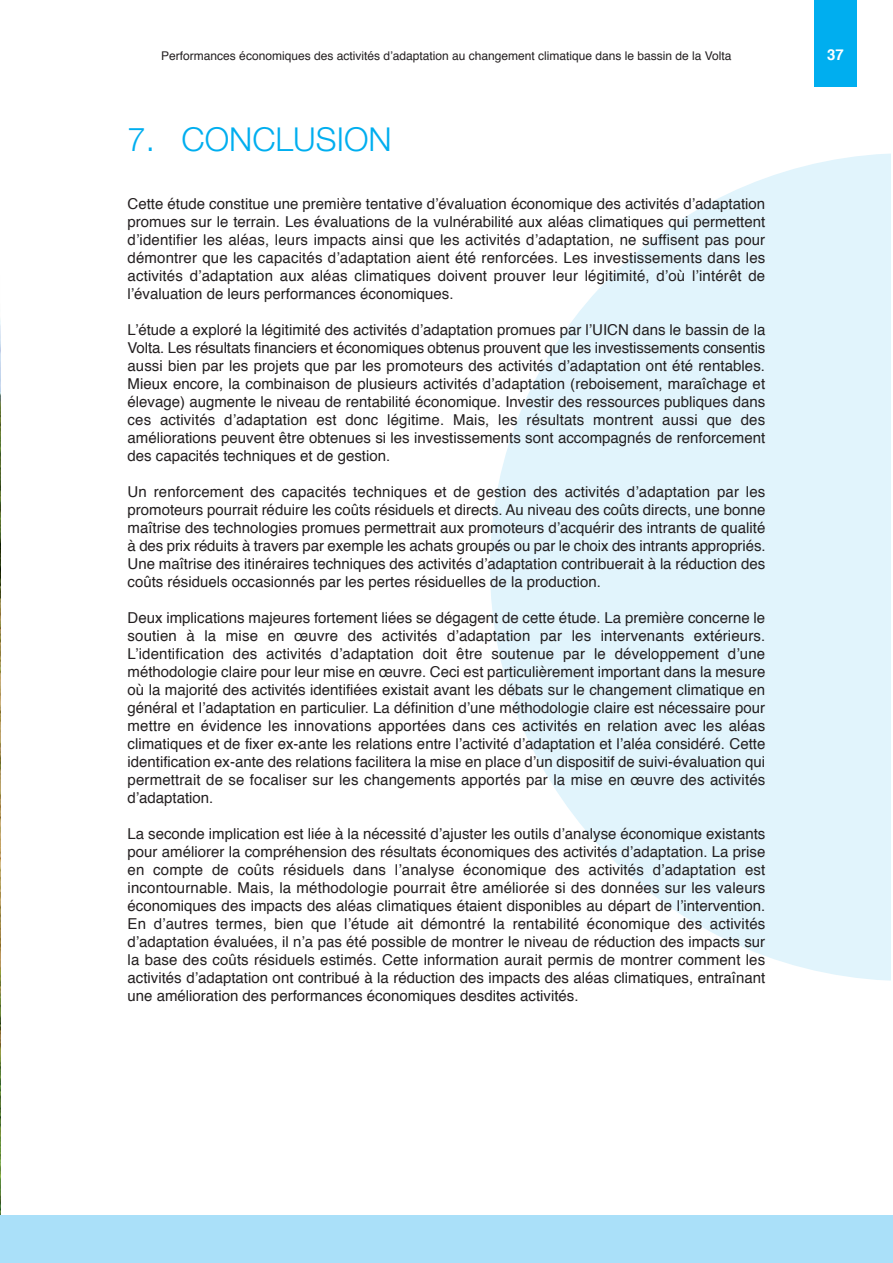
<style>
.page{position:relative;width:893px;height:1263px;background:#fff}
.page>*{position:absolute;margin:0;border:0;box-sizing:border-box;transform-origin:0 0}
.t1{font:300 33px "Helvetica Neue";color:#00aeef}
.t2{font:15px/18px "Helvetica";color:#231f20;text-align:justify}
.t3{font:700 15px "Helvetica";color:#fff}
.t4{font:12px "Helvetica";color:#231f20}
</style>
<div class="page">
<img style="left:0;top:318px;width:1px;height:897px">
<svg style="left:490px;top:153px;width:401px;height:828px;fill:#e1f4fc"></svg>
<div style="left:814px;top:0;width:43px;height:86px;background:#00aeef"></div>
<div style="left:0;top:1215px;width:893px;height:48px;background:#aae0f9"></div>
<p class="t4" style="left:161px;top:50px;width:572px">Performances économiques des activités d’adaptation au changement climatique dans le bassin de la Volta</p>
<h1 class="t1" style="left:128px;top:128px;width:266px">7. CONCLUSION</h1>
<p class="t2" style="left:128px;top:196px;width:639px">Cette étude constitue une première tentative d’évaluation économique des activités d’adaptation promues sur le terrain. Les évaluations de la vulnérabilité aux aléas climatiques qui permettent d’identifier les aléas, leurs impacts ainsi que les activités d’adaptation, ne suffisent pas pour démontrer que les capacités d’adaptation aient été renforcées. Les investissements dans les activités d’adaptation aux aléas climatiques doivent prouver leur légitimité, d’où l’intérêt de l’évaluation de leurs performances économiques.</p>
<p class="t2" style="left:128px;top:322px;width:639px">L’étude a exploré la légitimité des activités d’adaptation promues par l’UICN dans le bassin de la Volta. Les résultats financiers et économiques obtenus prouvent que les investissements consentis aussi bien par les projets que par les promoteurs des activités d’adaptation ont été rentables.<br>Mieux encore, la combinaison de plusieurs activités d’adaptation (reboisement, maraîchage et élevage) augmente le niveau de rentabilité économique. Investir des ressources publiques dans ces activités d’adaptation est donc légitime. Mais, les résultats montrent aussi que des améliorations peuvent être obtenues si les investissements sont accompagnés de renforcement des capacités techniques et de gestion.</p>
<p class="t2" style="left:128px;top:484px;width:639px">Un renforcement des capacités techniques et de gestion des activités d’adaptation par les promoteurs pourrait réduire les coûts résiduels et directs. Au niveau des coûts directs, une bonne maîtrise des technologies promues permettrait aux promoteurs d’acquérir des intrants de qualité à des prix réduits à travers par exemple les achats groupés ou par le choix des intrants appropriés.<br>Une maîtrise des itinéraires techniques des activités d’adaptation contribuerait à la réduction des coûts résiduels occasionnés par les pertes résiduelles de la production.</p>
<p class="t2" style="left:128px;top:610px;width:639px">Deux implications majeures fortement liées se dégagent de cette étude. La première concerne le soutien à la mise en œuvre des activités d’adaptation par les intervenants extérieurs.<br>L’identification des activités d’adaptation doit être soutenue par le développement d’une méthodologie claire pour leur mise en œuvre. Ceci est particulièrement important dans la mesure où la majorité des activités identifiées existait avant les débats sur le changement climatique en général et l’adaptation en particulier. La définition d’une méthodologie claire est nécessaire pour mettre en évidence les innovations apportées dans ces activités en relation avec les aléas climatiques et de fixer ex-ante les relations entre l’activité d’adaptation et l’aléa considéré. Cette identification ex-ante des relations facilitera la mise en place d’un dispositif de suivi-évaluation qui permettrait de se focaliser sur les changements apportés par la mise en œuvre des activités d’adaptation.</p>
<p class="t2" style="left:128px;top:826px;width:639px">La seconde implication est liée à la nécessité d’ajuster les outils d’analyse économique existants pour améliorer la compréhension des résultats économiques des activités d’adaptation. La prise en compte de coûts résiduels dans l’analyse économique des activités d’adaptation est incontournable. Mais, la méthodologie pourrait être améliorée si des données sur les valeurs économiques des impacts des aléas climatiques étaient disponibles au départ de l’intervention.<br>En d’autres termes, bien que l’étude ait démontré la rentabilité économique des activités d’adaptation évaluées, il n’a pas été possible de montrer le niveau de réduction des impacts sur la base des coûts résiduels estimés. Cette information aurait permis de montrer comment les activités d’adaptation ont contribué à la réduction des impacts des aléas climatiques, entraînant une amélioration des performances économiques desdites activités.</p>
<p class="t3" style="left:827px;top:49px;width:18px">37</p>
</div>
